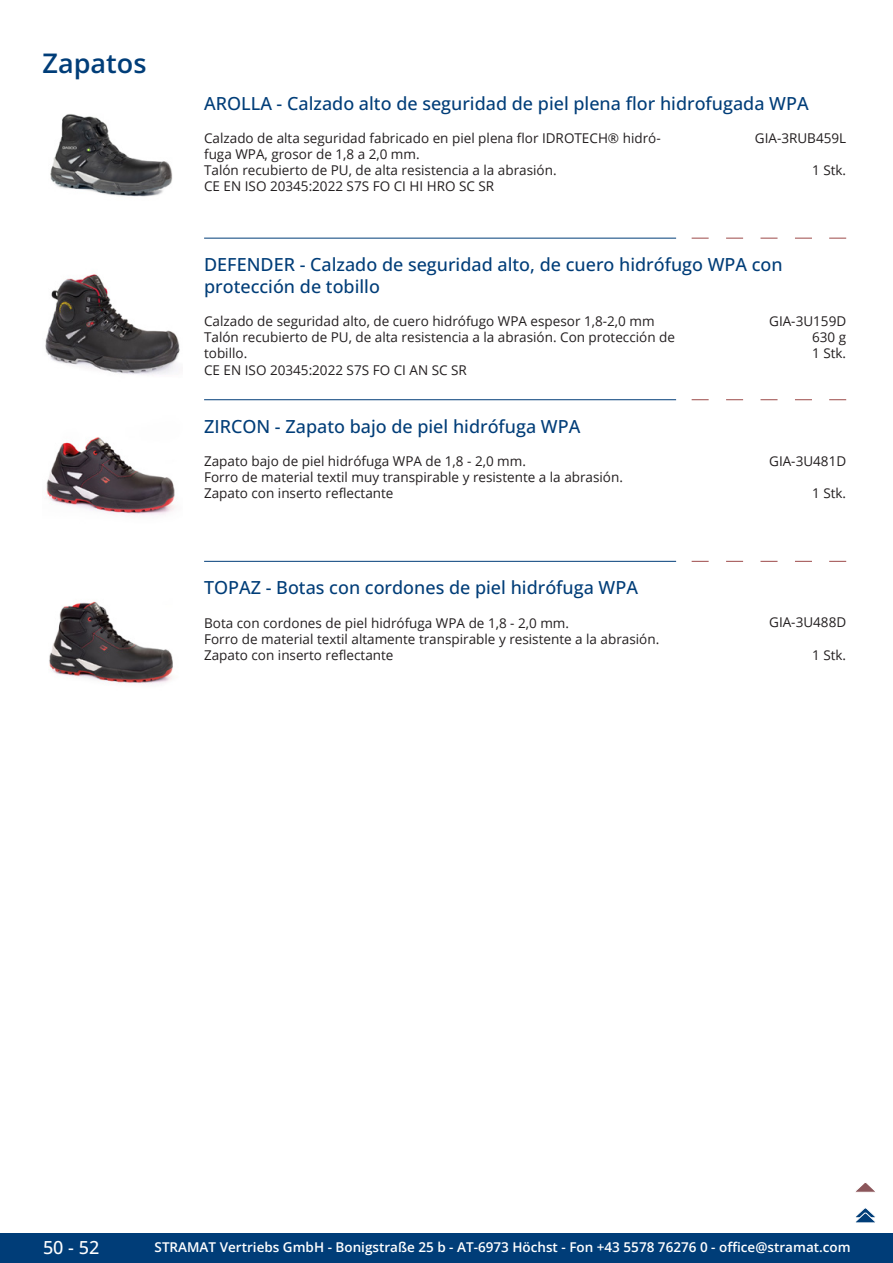
<style>
.page{position:relative;width:893px;height:1263px;background:#fff}
.page>*{position:absolute;margin:0;border:0;box-sizing:border-box;transform-origin:0 0}
.GruppeName{font:600 27px "Open Sans";color:#003d78}
.ArtikelName{font:500 18px/21.6px "Open Sans";color:#003d78}
.t1{font:500 18px "Open Sans";color:#fff}
.Beschreibung{font:13.5px/16.2px "Open Sans";color:#231f20}
.t2{font:600 13.5px "Open Sans";color:#fff}
.ArtikelNummer{font:13.5px "Open Sans";color:#231f20}
</style>
<div class="page">
<div style="left:0;top:1233px;width:893px;height:30px;background:#003d78"></div>
<img style="left:50px;top:114px;width:123px;height:83px">
<img style="left:45px;top:274px;width:135px;height:101px">
<svg style="left:692px;top:238px;width:17px;height:1px"></svg>
<svg style="left:726px;top:238px;width:17px;height:1px"></svg>
<svg style="left:760px;top:238px;width:17px;height:1px"></svg>
<svg style="left:795px;top:238px;width:17px;height:1px"></svg>
<svg style="left:829px;top:238px;width:17px;height:1px"></svg>
<hr style="left:204px;top:238px;width:472px;height:1px;background:#003d78">
<img style="left:46px;top:437px;width:129px;height:78px">
<svg style="left:692px;top:399px;width:17px;height:1px"></svg>
<svg style="left:726px;top:399px;width:17px;height:1px"></svg>
<svg style="left:760px;top:399px;width:17px;height:1px"></svg>
<svg style="left:795px;top:399px;width:17px;height:1px"></svg>
<svg style="left:829px;top:399px;width:17px;height:1px"></svg>
<hr style="left:204px;top:399px;width:472px;height:1px;background:#003d78">
<img style="left:49px;top:601px;width:124px;height:83px">
<svg style="left:692px;top:561px;width:17px;height:1px"></svg>
<svg style="left:726px;top:561px;width:17px;height:1px"></svg>
<svg style="left:760px;top:561px;width:17px;height:1px"></svg>
<svg style="left:795px;top:561px;width:17px;height:1px"></svg>
<svg style="left:829px;top:561px;width:17px;height:1px"></svg>
<hr style="left:204px;top:561px;width:472px;height:1px;background:#003d78">
<svg style="left:856px;top:1183px;width:19px;height:9px"></svg>
<svg style="left:855px;top:1208px;width:21px;height:15px"></svg>
<p class="GruppeName" style="left:43px;top:44px;width:106px">Zapatos</p>
<p class="ArtikelName" style="left:204px;top:92px;width:606px">AROLLA - Calzado alto de seguridad de piel plena flor hidrofugada WPA</p>
<p class="Beschreibung" style="left:204px;top:129px;width:457px">Calzado de alta seguridad fabricado en piel plena flor IDROTECH® hidró&shy;fuga WPA, grosor de 1,8 a 2,0 mm.<br>Talón recubierto de PU, de alta resistencia a la abrasión.<br>CE EN ISO 20345:2022 S7S FO CI HI HRO SC SR</p>
<p class="ArtikelNummer" style="left:755px;top:128px;width:93px">GIA-3RUB459L</p>
<p class="ArtikelNummer" style="left:812px;top:161px;width:36px">1 Stk.</p>
<p class="ArtikelName" style="left:204px;top:253px;width:580px">DEFENDER - Calzado de seguridad alto, de cuero hidrófugo WPA con protección de tobillo</p>
<p class="Beschreibung" style="left:204px;top:313px;width:472px">Calzado de seguridad alto, de cuero hidrófugo WPA espesor 1,8-2,0 mm Talón recubierto de PU, de alta resistencia a la abrasión. Con protección de tobillo.<br>CE EN ISO 20345:2022 S7S FO CI AN SC SR</p>
<p class="ArtikelNummer" style="left:769px;top:312px;width:79px">GIA-3U159D</p>
<p class="ArtikelNummer" style="left:812px;top:328px;width:36px">630 g</p>
<p class="ArtikelNummer" style="left:812px;top:344px;width:36px">1 Stk.</p>
<p class="ArtikelName" style="left:204px;top:415px;width:378px">ZIRCON - Zapato bajo de piel hidrófuga WPA</p>
<p class="Beschreibung" style="left:204px;top:453px;width:420px">Zapato bajo de piel hidrófuga WPA de 1,8 - 2,0 mm.<br>Forro de material textil muy transpirable y resistente a la abrasión.<br>Zapato con inserto reflectante</p>
<p class="ArtikelNummer" style="left:769px;top:452px;width:79px">GIA-3U481D</p>
<p class="ArtikelNummer" style="left:812px;top:484px;width:36px">1 Stk.</p>
<p class="ArtikelName" style="left:204px;top:576px;width:435px">TOPAZ - Botas con cordones de piel hidrófuga WPA</p>
<p class="Beschreibung" style="left:204px;top:614px;width:457px">Bota con cordones de piel hidrófuga WPA de 1,8 - 2,0 mm.<br>Forro de material textil altamente transpirable y resistente a la abrasión.<br>Zapato con inserto reflectante</p>
<p class="ArtikelNummer" style="left:769px;top:613px;width:79px">GIA-3U488D</p>
<p class="ArtikelNummer" style="left:812px;top:646px;width:36px">1 Stk.</p>
<h2 class="t1" style="left:43px;top:1234px;width:58px">50 - 52</h2>
<p class="t2" style="left:155px;top:1238px;width:698px">STRAMAT Vertriebs GmbH - Bonigstraße 25 b - AT-6973 Höchst - Fon +43 5578 76276 0 - office@stramat.com</p>
</div>
